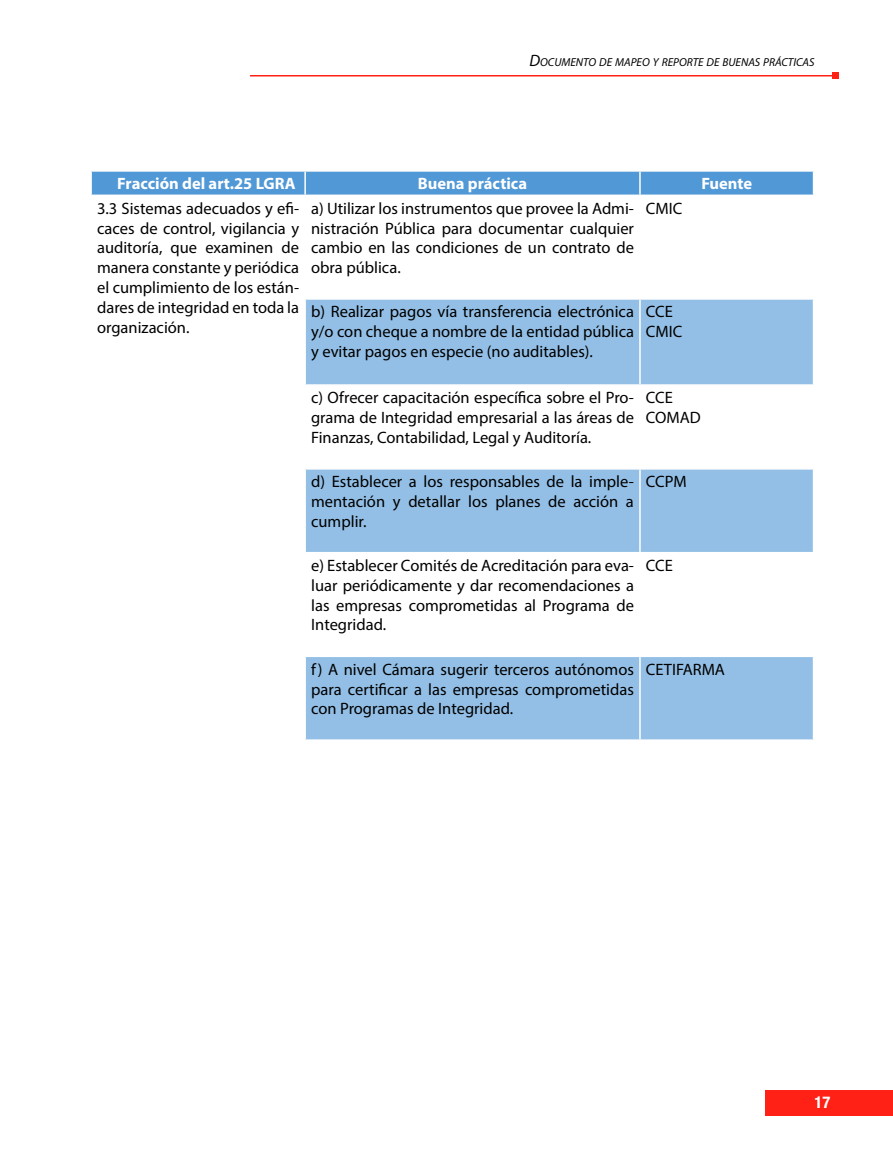
<style>
.page{position:relative;width:893px;height:1170px;background:#fff}
.page>*{position:absolute;margin:0;border:0;box-sizing:border-box;transform-origin:0 0}
.t1{font:16.5px/19.8px "Myriad Pro";color:#000;text-align:justify}
.t2{font:700 16.5px "Myriad Pro";color:#fff}
.t3{font:700 condensed 16.5px "Helvetica Neue";color:#fff}
.t4{font:italic 11.55px "Myriad Pro";color:#000}
.s1{font-size:16.5px}
</style>
<div class="page">
<div style="left:765px;top:1090px;width:128px;height:25px;background:#ff2016"></div>
<hr style="left:250px;top:75px;width:586px;height:1px;background:#ff2016">
<svg style="left:833px;top:73px;width:6px;height:6px"></svg>
<svg style="left:306px;top:300px;width:507px;height:439px;fill:#93bfe6"></svg>
<hr style="left:639px;top:300px;width:2px;height:84px;background:#fff">
<hr style="left:639px;top:386px;width:2px;height:82px;background:#fff">
<hr style="left:639px;top:469px;width:2px;height:83px;background:#fff">
<hr style="left:639px;top:553px;width:2px;height:102px;background:#fff">
<hr style="left:639px;top:657px;width:2px;height:82px;background:#fff">
<hr style="left:304px;top:384px;width:336px;height:2px;background:#fff">
<hr style="left:640px;top:384px;width:174px;height:2px;background:#fff">
<hr style="left:305px;top:468px;width:335px;height:1px;background:#fff">
<hr style="left:640px;top:468px;width:174px;height:1px;background:#fff">
<hr style="left:305px;top:552px;width:335px;height:1px;background:#fff">
<hr style="left:640px;top:552px;width:174px;height:1px;background:#fff">
<hr style="left:305px;top:655px;width:335px;height:2px;background:#fff">
<hr style="left:640px;top:655px;width:174px;height:2px;background:#fff">
<div style="left:91px;top:171px;width:723px;height:23px;background:#5198d6"></div>
<p class="t4" style="left:529px;top:55px;width:286px"><span class="s1">D</span>OCUMENTO DE MAPEO Y REPORTE DE BUENAS PRÁCTICAS</p>
<p class="t2" style="left:117px;top:173px;width:180px">Fracción del art.25 LGRA</p>
<p class="t2" style="left:418px;top:173px;width:111px">Buena práctica</p>
<p class="t2" style="left:701px;top:173px;width:52px">Fuente</p>
<p class="t1" style="left:97px;top:198px;width:204px">3.3 Sistemas adecuados y efi&shy;caces de control, vigilancia y auditoría, que examinen de manera constante y periódica el cumplimiento de los están&shy;dares de integridad en toda la organización.</p>
<p class="t1" style="left:311px;top:198px;width:324px">a) Utilizar los instrumentos que provee la Admi&shy;nistración Pública para documentar cualquier cambio en las condiciones de un contrato de obra pública.</p>
<p class="t1" style="left:646px;top:198px;width:38px">CMIC</p>
<p class="t1" style="left:311px;top:301px;width:324px">b) Realizar pagos vía transferencia electrónica y/o con cheque a nombre de la entidad pública y evitar pagos en especie (no auditables).</p>
<p class="t1" style="left:646px;top:301px;width:38px">CCE<br>CMIC</p>
<p class="t1" style="left:311px;top:387px;width:324px">c) Ofrecer capacitación específica sobre el Pro&shy;grama de Integridad empresarial a las áreas de Finanzas, Contabilidad, Legal y Auditoría.</p>
<p class="t1" style="left:646px;top:387px;width:56px">CCE<br>COMAD</p>
<p class="t1" style="left:311px;top:471px;width:324px">d) Establecer a los responsables de la imple&shy;mentación y detallar los planes de acción a cumplir.</p>
<p class="t1" style="left:646px;top:471px;width:42px">CCPM</p>
<p class="t1" style="left:311px;top:555px;width:324px">e) Establecer Comités de Acreditación para eva&shy;luar periódicamente y dar recomendaciones a las empresas comprometidas al Programa de Integridad.</p>
<p class="t1" style="left:646px;top:555px;width:28px">CCE</p>
<p class="t1" style="left:311px;top:659px;width:324px">f) A nivel Cámara sugerir terceros autónomos para certificar a las empresas comprometidas con Programas de Integridad.</p>
<p class="t1" style="left:646px;top:659px;width:81px">CETIFARMA</p>
<p class="t3" style="left:815px;top:1092px;width:17px">17</p>
</div>
